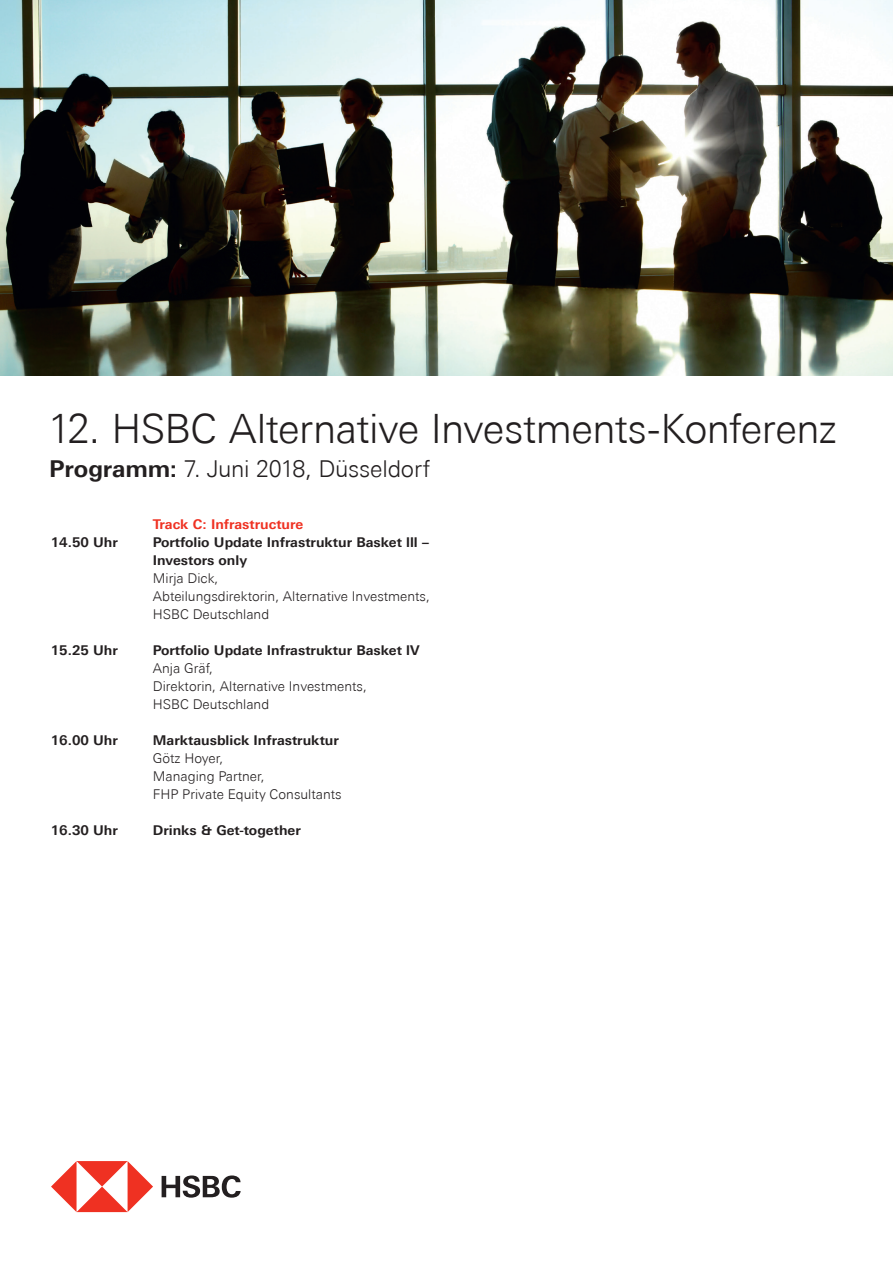
<style>
.page{position:relative;width:893px;height:1263px;background:#fff}
.page>*{position:absolute;margin:0;border:0;box-sizing:border-box;transform-origin:0 0}
.t1{font:300 40.5px "Univers Next Pro";letter-spacing:-.015em;color:#231f20}
.t2{font:300 23.25px "Univers Next Pro";letter-spacing:-.01em;color:#231f20}
.t3{font:300 13.5px/18px "Univers Next Pro";color:#231f20}
.t4{font:700 13.5px "Univers Next Pro";color:#231f20}
.t5{font:700 13.5px "Univers Next Pro";color:#ef3122}
.s1{font-weight:700}
</style>
<div class="page">
<svg style="left:51px;top:1161px;width:102px;height:51px"></svg>
<svg style="left:162px;top:1175px;width:79px;height:23px"></svg>
<img style="left:0;top:0;width:893px;height:376px">
<p class="t1" style="left:48px;top:405px;width:790px">12. HSBC Alternative Investments-Konferenz</p>
<p class="t2" style="left:49px;top:455px;width:383px"><span class="s1">Programm:</span> 7. Juni 2018, Düsseldorf</p>
<p class="t5" style="left:153px;top:516px;width:152px">Track C: Infrastructure</p>
<p class="t4" style="left:51px;top:534px;width:69px">14.50 Uhr</p>
<p class="t3" style="left:153px;top:533px;width:278px"><span class="s1">Portfolio Update Infrastruktur Basket lll –<br>Investors only<br></span>Mirja Dick,<br>Abteilungsdirektorin, Alternative Investments,<br>HSBC Deutschland</p>
<p class="t4" style="left:51px;top:642px;width:69px">15.25 Uhr</p>
<p class="t3" style="left:153px;top:641px;width:268px"><span class="s1">Portfolio Update Infrastruktur Basket lV<br></span>Anja Gräf,<br>Direktorin, Alternative Investments,<br>HSBC Deutschland</p>
<p class="t4" style="left:51px;top:732px;width:69px">16.00 Uhr</p>
<p class="t3" style="left:153px;top:731px;width:190px"><span class="s1">Marktausblick Infrastruktur<br></span>Götz Hoyer,<br>Managing Partner,<br>FHP Private Equity Consultants</p>
<p class="t4" style="left:51px;top:822px;width:69px">16.30 Uhr</p>
<p class="t4" style="left:153px;top:822px;width:149px">Drinks &amp; Get-together</p>
</div>
